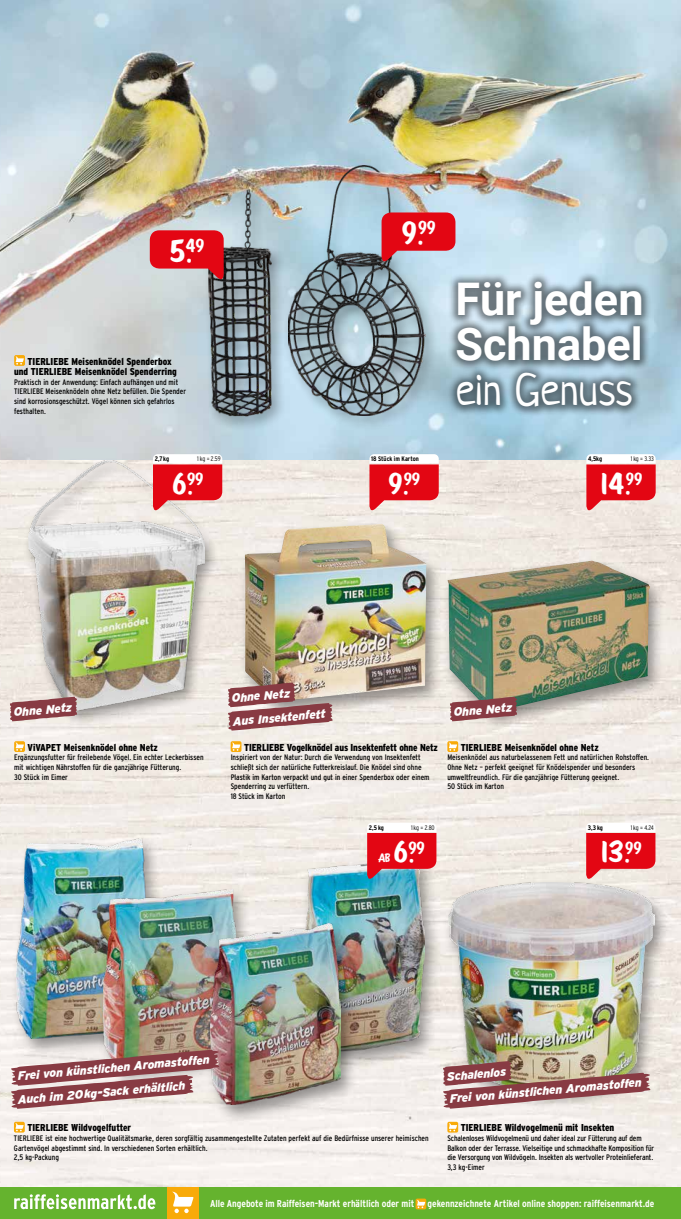
<style>
.page{position:relative;width:681px;height:1219px;background:#fff}
.page>*{position:absolute;margin:0;border:0;box-sizing:border-box;transform-origin:0 0}
.t1{font:700 45px/45px "Roboto";color:#fff}
.t2{font:45px "Neucha";color:#fff}
.t3{font:28.2px "Scriptorama Markdown JF";color:#fff}
.t4{font:26.4px "Scriptorama Markdown JF";color:#fff}
.t5{font:italic 900 12px/23.5px "Interstate";color:#fff}
.t6{font:10.6px "Scriptorama Markdown JF";color:#fff}
.t7{font:900 10px/10.5px "Interstate Condensed";color:#000}
.t8{font:700 10px "Interstate Condensed";letter-spacing:-.005em;color:#fff}
.t9{font:8px/9.6px "Interstate Condensed";color:#000}
.t10{font:700 6.6px "Interstate Condensed";color:#000}
.t11{font:300 6.6px "Interstate Condensed";letter-spacing:-.015em;color:#000}
</style>
<div class="page">
<img style="left:0;top:0;width:680px;height:1187px">
<div style="left:203px;top:187px;width:83px;height:245px;background:#000;opacity:.4"></div>
<img style="left:208px;top:187px;width:64px;height:229px">
<div style="left:283px;top:162px;width:155px;height:269px;background:#000;opacity:.4"></div>
<img style="left:289px;top:166px;width:136px;height:249px">
<img style="left:363px;top:172px;width:26px;height:18px">
<div style="left:22px;top:457px;width:198px;height:271px;background:#000;opacity:.4"></div>
<img style="left:28px;top:461px;width:176px;height:249px">
<div style="left:442px;top:557px;width:222px;height:173px;background:#000;opacity:.4"></div>
<img style="left:447px;top:561px;width:202px;height:151px">
<div style="left:239px;top:520px;width:203px;height:199px;background:#000;opacity:.4"></div>
<img style="left:245px;top:524px;width:181px;height:178px">
<div style="left:442px;top:879px;width:228px;height:230px;background:#000;opacity:.4"></div>
<img style="left:448px;top:883px;width:206px;height:208px">
<div style="left:297px;top:856px;width:144px;height:217px;background:#000;opacity:.4"></div>
<img style="left:303px;top:860px;width:121px;height:193px">
<div style="left:10px;top:835px;width:158px;height:223px;background:#000;opacity:.4"></div>
<img style="left:17px;top:839px;width:133px;height:199px">
<div style="left:97px;top:885px;width:158px;height:204px;background:#000;opacity:.4"></div>
<img style="left:103px;top:889px;width:135px;height:160px">
<div style="left:204px;top:919px;width:154px;height:205px;background:#000;opacity:.4"></div>
<img style="left:210px;top:923px;width:130px;height:182px">
<svg style="left:14px;top:355px;width:11px;height:11px"></svg>
<svg style="left:15px;top:356px;width:9px;height:9px"></svg>
<div style="left:446px;top:271px;width:205px;height:146px;background:#000;opacity:.5"></div>
<svg style="left:14px;top:741px;width:11px;height:11px"></svg>
<svg style="left:15px;top:742px;width:9px;height:9px"></svg>
<svg style="left:447px;top:741px;width:11px;height:11px"></svg>
<svg style="left:448px;top:742px;width:9px;height:9px"></svg>
<div style="left:230px;top:741px;width:11px;height:11px;background:#f8aa09;border-radius:2px"></div>
<svg style="left:232px;top:742px;width:8px;height:9px"></svg>
<svg style="left:447px;top:1122px;width:11px;height:10px"></svg>
<svg style="left:448px;top:1123px;width:9px;height:8px"></svg>
<svg style="left:14px;top:1122px;width:11px;height:10px"></svg>
<svg style="left:15px;top:1123px;width:9px;height:8px"></svg>
<svg style="left:10px;top:696px;width:67px;height:26px"></svg>
<svg style="left:11px;top:1049px;width:208px;height:60px"></svg>
<img style="left:442px;top:1061px;width:208px;height:48px">
<svg style="left:449px;top:696px;width:68px;height:26px"></svg>
<svg style="left:228px;top:682px;width:105px;height:49px"></svg>
<div style="left:0;top:1187px;width:680px;height:32px;background:#65b32e"></div>
<svg style="left:14px;top:1194px;width:141px;height:15px"></svg>
<div style="left:167px;top:1187px;width:32px;height:32px;background:#f8aa09"></div>
<svg style="left:172px;top:1192px;width:22px;height:21px"></svg>
<div style="left:415px;top:1198px;width:11px;height:11px;background:#f8aa09;border-radius:2px"></div>
<svg style="left:417px;top:1200px;width:8px;height:8px"></svg>
<svg style="left:153px;top:454px;width:69px;height:60px"></svg>
<svg style="left:369px;top:454px;width:69px;height:60px"></svg>
<svg style="left:586px;top:823px;width:69px;height:60px"></svg>
<svg style="left:381px;top:212px;width:74px;height:54px"></svg>
<svg style="left:150px;top:230px;width:73px;height:53px"></svg>
<svg style="left:367px;top:823px;width:69px;height:60px"></svg>
<svg style="left:586px;top:454px;width:69px;height:60px"></svg>
<h2 class="t3" style="left:169px;top:232px;width:37px">5.<sup>49</sup></h2>
<p class="t7" style="left:14px;top:356px;width:164px;text-indent:13px">TIERLIEBE Meisenknödel Spenderbox und TIERLIEBE Meisenknödel Spenderring</p>
<p class="t9" style="left:14px;top:377px;width:173px">Praktisch in der Anwendung: Einfach aufhängen und mit TIERLIEBE Meisenknödeln ohne Netz befüllen. Die Spender sind korrosionsgeschützt. Vögel können sich gefahrlos festhalten.</p>
<p class="t10" style="left:155px;top:455px;width:16px">2,7 kg</p>
<p class="t11" style="left:197px;top:455px;width:25px">1 kg = 2.59</p>
<h3 class="t4" style="left:172px;top:466px;width:33px">6.<sup>99</sup></h3>
<h2 class="t3" style="left:401px;top:214px;width:36px">9.<sup>99</sup></h2>
<p class="t10" style="left:371px;top:455px;width:49px">18 Stück im Karton</p>
<h3 class="t4" style="left:387px;top:466px;width:34px">9.<sup>99</sup></h3>
<h1 class="t1" style="left:455px;top:275px;width:189px">Für jeden<br>Schnabel</h1>
<h1 class="t2" style="left:455px;top:362px;width:178px">ein Genuss</h1>
<p class="t10" style="left:588px;top:455px;width:16px">4,5kg</p>
<p class="t11" style="left:630px;top:455px;width:25px">1 kg = 3.33</p>
<h3 class="t4" style="left:599px;top:466px;width:44px">14.<sup>99</sup></h3>
<h3 class="t5" style="left:12px;top:700px;width:60px;rotate:-5deg">Ohne Netz</h3>
<p class="t7" style="left:28px;top:742px;width:132px">ViVAPET Meisenknödel ohne Netz</p>
<p class="t9" style="left:14px;top:753px;width:191px">Ergänzungsfutter für freilebende Vögel. Ein echter Leckerbissen mit wichtigen Nährstoffen für die ganzjährige Fütterung.<br>30 Stück im Eimer</p>
<h3 class="t5" style="left:229px;top:686px;width:95px;rotate:-5deg">Ohne Netz<br>Aus Insektenfett</h3>
<p class="t7" style="left:244px;top:742px;width:195px">TIERLIEBE Vogelknödel aus Insektenfett ohne Netz</p>
<p class="t9" style="left:230px;top:753px;width:200px">Inspiriert von der Natur: Durch die Verwendung von Insektenfett schließt sich der natürliche Futterkreislauf. Die Knödel sind ohne Plastik im Karton verpackt und gut in einer Spenderbox oder einem Spenderring zu verfüttern.<br>18 Stück im Karton</p>
<h3 class="t5" style="left:452px;top:700px;width:60px;rotate:-5deg">Ohne Netz</h3>
<p class="t7" style="left:460px;top:742px;width:139px">TIERLIEBE Meisenknödel ohne Netz</p>
<p class="t9" style="left:447px;top:753px;width:203px">Meisenknödel aus naturbelassenem Fett und natürlichen Rohstoffen.<br>Ohne Netz – perfekt geeignet für Knödelspender und besonders umweltfreundlich. Für die ganzjährige Fütterung geeignet.<br>50 Stück im Karton</p>
<p class="t10" style="left:369px;top:824px;width:17px">2,5 kg</p>
<p class="t11" style="left:411px;top:824px;width:25px">1 kg = 2.80</p>
<h3 class="t6" style="left:378px;top:851px;width:13px">ab</h3>
<h3 class="t4" style="left:393px;top:835px;width:33px">6.<sup>99</sup></h3>
<p class="t10" style="left:587px;top:824px;width:17px">3,3kg</p>
<p class="t11" style="left:630px;top:824px;width:24px">1 kg = 4.24</p>
<h3 class="t4" style="left:599px;top:835px;width:43px">13.<sup>99</sup></h3>
<h3 class="t5" style="left:17px;top:1064px;width:194px;rotate:-5deg">Frei von künstlichen Aromastoffen</h3>
<h3 class="t5" style="left:445px;top:1065px;width:61px;rotate:-5deg">Schalenlos</h3>
<h3 class="t5" style="left:17px;top:1088px;width:169px;rotate:-5deg">Auch im 20kg-Sack erhältlich</h3>
<h3 class="t5" style="left:448px;top:1087px;width:194px;rotate:-5deg">Frei von künstlichen Aromastoffen</h3>
<p class="t7" style="left:27px;top:1122px;width:105px">TIERLIEBE Wildvogelfutter</p>
<p class="t9" style="left:14px;top:1133px;width:416px">TIERLIEBE ist eine hochwertige Qualitätsmarke, deren sorgfältig zusammengestellte Zutaten perfekt auf die Bedürfnisse unserer heimischen<br>Gartenvögel abgestimmt sind. In verschiedenen Sorten erhältlich.<br>2,5 kg-Packung</p>
<p class="t7" style="left:460px;top:1122px;width:155px">TIERLIEBE Wildvogelmenü mit Insekten</p>
<p class="t9" style="left:447px;top:1133px;width:208px">Schalenloses Wildvogelmenü und daher ideal zur Fütterung auf dem Balkon oder der Terrasse. Vielseitige und schmackhafte Komposition für die Versorgung von Wildvögeln. Insekten als wertvoller Proteinlieferant.<br>3,3 kg-Eimer</p>
<p class="t8" style="left:210px;top:1198px;width:206px">Alle Angebote im Raiffeisen-Markt erhältlich oder mit</p>
<p class="t8" style="left:427px;top:1198px;width:228px">gekennzeichnete Artikel online shoppen: raiffeisenmarkt.de</p>
</div>
